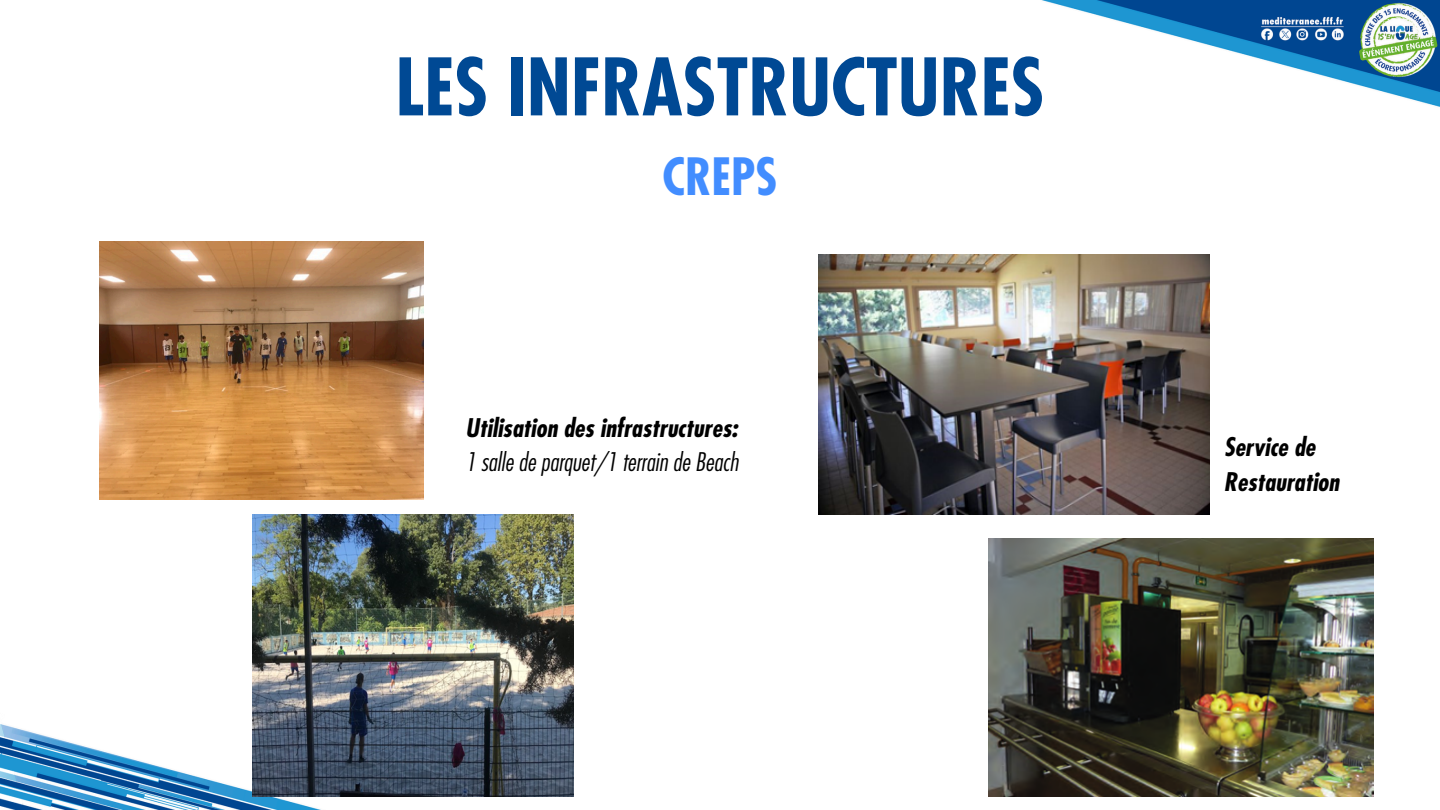
<style>
.page{position:relative;width:1440px;height:810px;background:#fff}
.page>*{position:absolute;margin:0;border:0;box-sizing:border-box;transform-origin:0 0}
.t1{font:700 condensed 77px "Futura Std";color:#004994}
.t2{font:700 condensed 50px "Futura Std";color:#428dff}
.t3{font:italic 700 condensed 25px/34.5px "Futura Std";color:#000}
.t4{font:italic 300 condensed 25px "Futura Std";color:#000}
</style>
<div class="page">
<img style="left:0;top:0;width:1440px;height:810px">
<img style="left:99px;top:242px;width:324px;height:258px">
<img style="left:252px;top:515px;width:322px;height:282px">
<img style="left:819px;top:254px;width:391px;height:261px">
<img style="left:988px;top:539px;width:386px;height:258px">
<p class="t1" style="left:395px;top:52px;width:651px">LES INFRASTRUCTURES</p>
<p class="t2" style="left:662px;top:154px;width:117px">CREPS</p>
<h1 class="t3" style="left:466px;top:412px;width:273px">Utilisation des infrastructures:</h1>
<p class="t4" style="left:466px;top:451px;width:274px">1 salle de parquet/1 terrain de Beach</p>
<p class="t3" style="left:1224px;top:431px;width:117px">Service de<br>Restauration</p>
</div>
